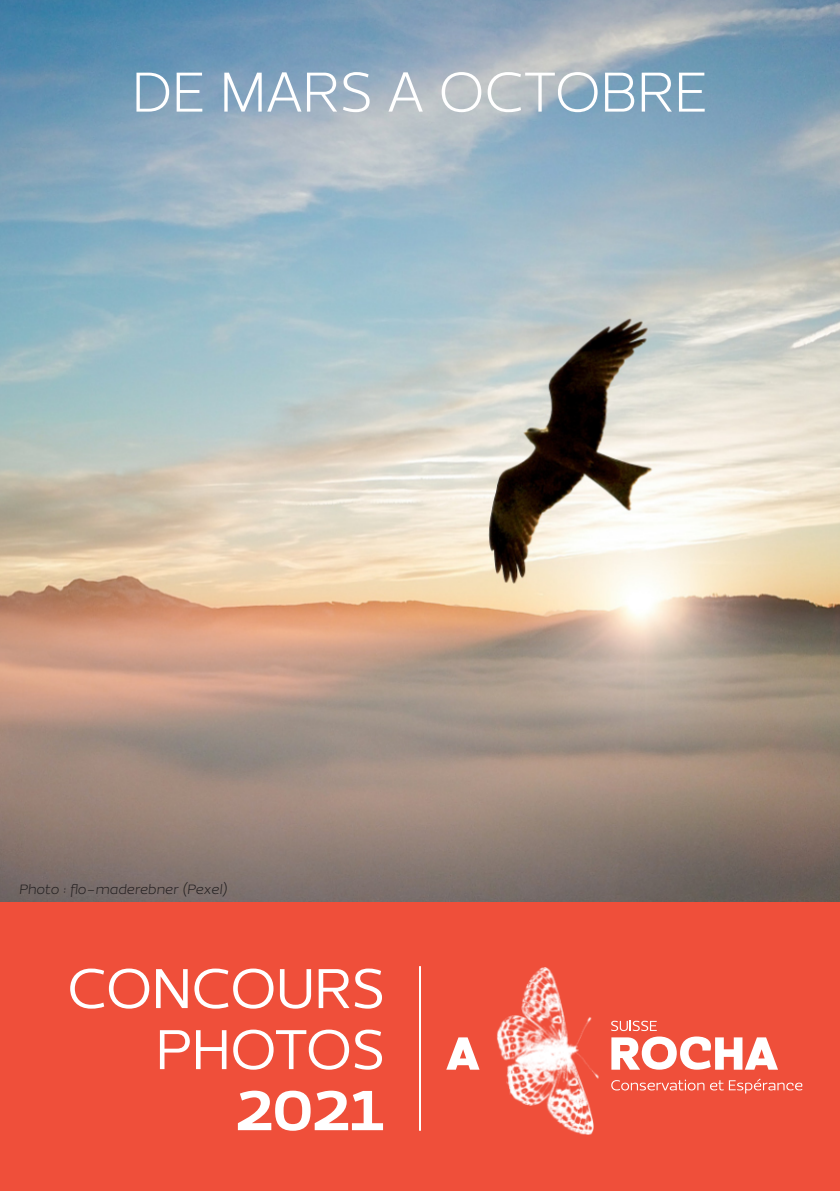
<style>
.page{position:relative;width:840px;height:1191px;background:#fff}
.page>*{position:absolute;margin:0;border:0;box-sizing:border-box;transform-origin:0 0}
.t1{font:900 60px "Ezzo";letter-spacing:.01em;color:#fff;scale:.96 1}
.t2{font:58.2px/61px "Ezzo";color:#fff;text-align:right}
.t3{font:300 58.2px "Ezzo";color:#fff}
.t4{font:900 58.2px "Ezzo";color:#fff}
.t5{font:48px "Ezzo";color:#fff}
.t6{font:italic 300 14px "Ezzo";color:#231f20}
.s1{color:#e7e8e9}
</style>
<div class="page">
<img style="left:0;top:0;width:839px;height:903px">
<div style="left:0;top:903px;width:839px;height:288px;background:#ef4f3a"></div>
<img style="left:496px;top:967px;width:102px;height:167px">
<svg style="left:446px;top:1037px;width:33px;height:32px"></svg>
<svg style="left:611px;top:1020px;width:166px;height:49px"></svg>
<svg style="left:611px;top:1078px;width:191px;height:15px"></svg>
<hr style="left:419px;top:966px;width:2px;height:164px;background:#fff">
<h2 class="t3" style="left:132px;top:70px;width:576px">DE MARS A OCTOBRE</h2>
<p class="t6" style="left:19px;top:884px;width:210px">Photo : flo-maderebner (Pexel)</p>
<h3 class="t5" style="left:99px;top:965px;width:287px">Groupe local</h3>
<h1 class="t1" style="left:167px;top:1023px;width:226px"><span class="s1">La</span> Côte</h1>
<h2 class="t2" style="left:67px;top:962px;width:319px">CONCOURS<br>PHOTOS</h2>
<h2 class="t4" style="left:235px;top:1088px;width:151px">2021</h2>
</div>
